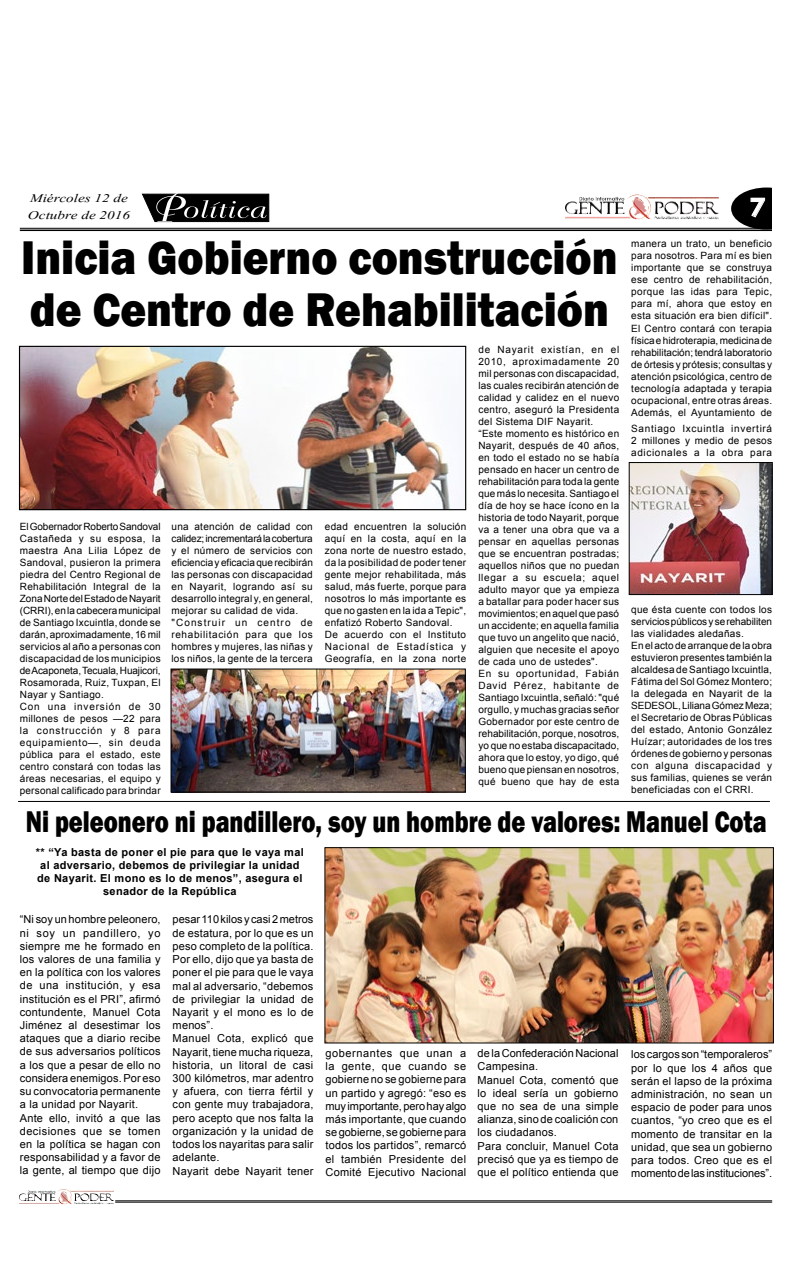
<style>
.page{position:relative;width:792px;height:1276px;background:#fff}
.page>*{position:absolute;margin:0;border:0;box-sizing:border-box;transform-origin:0 0}
.t1{font:800 48.6px/52px "Franklin Gothic";color:#000;scale:.91 1}
.t2{font:800 30.8px "Franklin Gothic";color:#000;scale:.77 1}
.t3{font:700 25.2px "Century Gothic";color:#fff;scale:1.14 1}
.t4{font:14.6px/17.6px "Vijaya";color:#000;scale:1.29 1}
.t5{font:11px/13.2px "Arial";letter-spacing:.02em;color:#000}
.t6{font:700 11px/13.2px "Arial";letter-spacing:.03em;color:#000;text-align:center}
.t7{font:10px/12px "Arial";letter-spacing:.03em;color:#000}
</style>
<div class="page">
<img style="left:633px;top:215px;width:15px;height:2px">
<svg style="left:731px;top:187px;width:41px;height:41px"></svg>
<hr style="left:20px;top:228px;width:752px;height:1px;background:#000">
<hr style="left:20px;top:229px;width:752px;height:2px;background:#000">
<img style="left:627px;top:195px;width:23px;height:20px">
<hr style="left:115px;top:1200px;width:657px;height:1px;background:#000">
<hr style="left:115px;top:1201px;width:657px;height:1px;background:#000">
<img style="left:57px;top:1189px;width:15px;height:12px">
<svg style="left:141px;top:193px;width:129px;height:30px;background:#3e3e3e"></svg>
<img style="left:21px;top:348px;width:443px;height:160px">
<div style="left:19px;top:346px;width:447px;height:164px;border:1px solid #000"></div>
<hr style="left:18px;top:801px;width:752px;height:1px;background:#000">
<img style="left:173px;top:670px;width:291px;height:120px">
<div style="left:171px;top:668px;width:295px;height:124px;border:1px solid #000"></div>
<img style="left:631px;top:464px;width:140px;height:129px">
<div style="left:629px;top:462px;width:144px;height:133px;border:1px solid #000"></div>
<img style="left:327px;top:849px;width:445px;height:192px">
<div style="left:325px;top:847px;width:449px;height:196px;border:1px solid #000"></div>
<h3 class="t4" style="left:28px;top:187px;width:81px">Miércoles 12 de<br>Octubre de 2016</h3>
<h1 class="t1" style="left:21px;top:232px;width:657px">Inicia Gobierno construcción de Centro de Rehabilitación</h1>
<p class="t7" style="left:20px;top:521px;width:142px">El Gobernador Roberto Sandoval<br>Castañeda y su esposa, la maestra Ana Lilia López de<br>Sandoval, pusieron la primera piedra del Centro Regional de<br>Rehabilitación Integral de la<br>Zona Norte del Estado de Nayarit (CRRI), en la cabecera municipal de Santiago Ixcuintla, donde se darán, aproximadamente, 16 mil servicios al año a personas con discapacidad de los municipios de Acaponeta, Tecuala, Huajicori,<br>Rosamorada, Ruiz, Tuxpan, El<br>Nayar y Santiago.<br>Con una inversión de 30 millones de pesos —22 para la construcción y 8 para equipamiento—, sin deuda pública para el estado, este centro constará con todas las áreas necesarias, el equipo y personal calificado para brindar</p>
<p class="t7" style="left:171px;top:521px;width:143px">una atención de calidad con calidez; incrementará la cobertura y el número de servicios con eficiencia y eficacia que recibirán las personas con discapacidad en Nayarit, logrando así su desarrollo integral y, en general, mejorar su calidad de vida. "Construir un centro de rehabilitación para que los hombres y mujeres, las niñas y los niños, la gente de la tercera</p>
<p class="t7" style="left:325px;top:521px;width:143px">edad encuentren la solución aquí en la costa, aquí en la zona norte de nuestro estado, da la posibilidad de poder tener gente mejor rehabilitada, más salud, más fuerte, porque para nosotros lo más importante es que no gasten en la ida a Tepic", enfatizó Roberto Sandoval.<br>De acuerdo con el Instituto<br>Nacional de Estadística y<br>Geografía, en la zona norte</p>
<p class="t7" style="left:478px;top:343px;width:142px">de Nayarit existían, en el<br>2010, aproximadamente 20 mil personas con discapacidad, las cuales recibirán atención de calidad y calidez en el nuevo centro, aseguró la Presidenta del Sistema DIF Nayarit. “Este momento es histórico en<br>Nayarit, después de 40 años, en todo el estado no se había pensado en hacer un centro de rehabilitación para toda la gente que más lo necesita. Santiago el día de hoy se hace ícono en la historia de todo Nayarit, porque va a tener una obra que va a pensar en aquellas personas que se encuentran postradas; aquellos niños que no puedan llegar a su escuela; aquel adulto mayor que ya empieza a batallar para poder hacer sus movimientos; en aquel que pasó un accidente; en aquella familia que tuvo un angelito que nació, alguien que necesite el apoyo de cada uno de ustedes".<br>En su oportunidad, Fabián<br>David Pérez, habitante de<br>Santiago Ixcuintla, señaló: "qué orgullo, y muchas gracias señor<br>Gobernador por este centro de rehabilitación, porque, nosotros, yo que no estaba discapacitado, ahora que lo estoy, yo digo, qué bueno que piensan en nosotros, qué bueno que hay de esta</p>
<h3 class="t3" style="left:749px;top:188px;width:16px">7</h3>
<p class="t7" style="left:631px;top:238px;width:142px;text-align:justify">manera un trato, un beneficio para nosotros. Para mí es bien importante que se construya ese centro de rehabilitación, porque las idas para Tepic, para mí, ahora que estoy en esta situación era bien difícil".<br>El Centro contará con terapia física e hidroterapia, medicina de rehabilitación; tendrá laboratorio de órtesis y prótesis; consultas y atención psicológica, centro de tecnología adaptada y terapia ocupacional, entre otras áreas.<br>Además, el Ayuntamiento de</p>
<p class="t7" style="left:631px;top:422px;width:142px;text-align:justify">Santiago Ixcuintla invertirá 2 millones y medio de pesos adicionales a la obra para</p>
<p class="t7" style="left:631px;top:603px;width:142px">que ésta cuente con todos los servicios públicos y se rehabiliten las vialidades aledañas.<br>En el acto de arranque de la obra estuvieron presentes también la alcaldesa de Santiago Ixcuintla,<br>Fátima del Sol Gómez Montero; la delegada en Nayarit de la<br>SEDESOL, Liliana Gómez Meza; el Secretario de Obras Públicas del estado, Antonio González<br>Huízar; autoridades de los tres órdenes de gobierno y personas con alguna discapacidad y sus familias, quienes se verán beneficiadas con el CRRI.</p>
<h2 class="t2" style="left:26px;top:802px;width:964px">Ni peleonero ni pandillero, soy un hombre de valores: Manuel Cota</h2>
<p class="t6" style="left:36px;top:845px;width:269px">** “Ya basta de poner el pie para que le vaya mal al adversario, debemos de privilegiar la unidad de Nayarit. El mono es lo de menos”, asegura el senador de la República</p>
<p class="t5" style="left:20px;top:913px;width:142px">“Ni soy un hombre peleonero, ni soy un pandillero, yo siempre me he formado en los valores de una familia y en la política con los valores de una institución, y esa institución es el PRI”, afirmó contundente, Manuel Cota<br>Jiménez al desestimar los ataques que a diario recibe de sus adversarios políticos a los que a pesar de ello no considera enemigos. Por eso su convocatoria permanente a la unidad por Nayarit.<br>Ante ello, invitó a que las decisiones que se tomen en la política se hagan con responsabilidad y a favor de la gente, al tiempo que dijo</p>
<p class="t5" style="left:173px;top:913px;width:142px">pesar 110 kilos y casi 2 metros de estatura, por lo que es un peso completo de la política.<br>Por ello, dijo que ya basta de poner el pie para que le vaya mal al adversario, “debemos de privilegiar la unidad de<br>Nayarit y el mono es lo de menos”.<br>Manuel Cota, explicó que<br>Nayarit, tiene mucha riqueza, historia, un litoral de casi<br>300 kilómetros, mar adentro y afuera, con tierra fértil y con gente muy trabajadora, pero acepto que nos falta la organización y la unidad de todos los nayaritas para salir adelante.<br>Nayarit debe Nayarit tener</p>
<p class="t5" style="left:325px;top:1046px;width:142px;text-align:justify">gobernantes que unan a la gente, que cuando se gobierne no se gobierne para un partido y agregó: “eso es muy importante, pero hay algo más importante, que cuando se gobierne, se gobierne para todos los partidos”, remarcó el también Presidente del Comité Ejecutivo Nacional</p>
<p class="t5" style="left:478px;top:1046px;width:142px">de la Confederación Nacional<br>Campesina.<br>Manuel Cota, comentó que lo ideal sería un gobierno que no sea de una simple alianza, sino de coalición con los ciudadanos.<br>Para concluir, Manuel Cota precisó que ya es tiempo de que el político entienda que</p>
<p class="t5" style="left:631px;top:1048px;width:142px;text-align:justify">los cargos son “temporaleros” por lo que los 4 años que serán el lapso de la próxima administración, no sean un espacio de poder para unos cuantos, “yo creo que es el momento de transitar en la unidad, que sea un gobierno para todos. Creo que es el momento de las instituciones”.</p>
</div>
